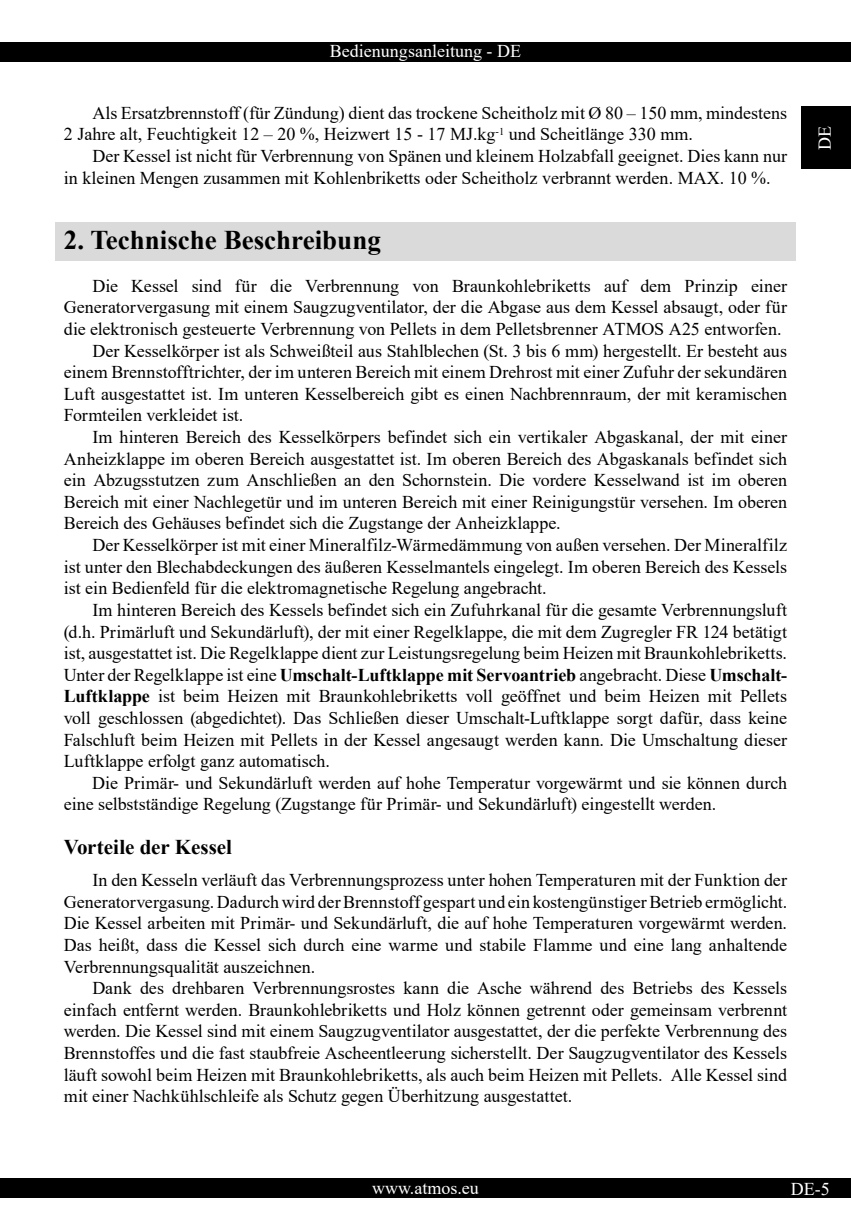
<style>
.page{position:relative;width:851px;height:1221px;background:#fff}
.page>*{position:absolute;margin:0;border:0;box-sizing:border-box;transform-origin:0 0}
.t1{font:700 27px "Times New Roman";color:#000}
.t2{font:700 21px "Times New Roman";letter-spacing:-.005em;color:#000}
.t3{font:18px/21.6px "Times New Roman";color:#000}
.t4{font:700 18px "Times New Roman";letter-spacing:-.005em;color:#000}
.t5{font:18px "Times New Roman";color:#fff}
.s1{font-weight:400}
.s2{font-weight:700}
</style>
<div class="page">
<div style="left:0;top:43px;width:850px;height:19px;background:#000"></div>
<div style="left:801px;top:106px;width:49px;height:63px;background:#000"></div>
<div style="left:0;top:1178px;width:850px;height:20px;background:#000"></div>
<div style="left:55px;top:222px;width:740px;height:38px;background:#dadada"></div>
<p class="t5" style="left:330px;top:39px;width:192px">Bedienungsanleitung - DE</p>
<p class="t3" style="left:64px;top:101px;width:724px;text-indent:28px">Als Ersatzbrennstoff (für Zündung) dient das trockene Scheitholz mit Ø 80 – 150 mm, mindestens<br>2 Jahre alt, Feuchtigkeit 12 – 20 %, Heizwert 15 - 17 MJ.kg<sup>-1</sup> und Scheitlänge 330 mm.</p>
<p class="t3" style="left:64px;top:145px;width:724px;text-indent:28px">Der Kessel ist nicht für Verbrennung von Spänen und kleinem Holzabfall geeignet. Dies kann nur in kleinen Mengen zusammen mit Kohlenbriketts oder Scheitholz verbrannt werden. MAX. 10 %.</p>
<h1 class="t1" style="left:64px;top:220px;width:318px">2. Technische Beschreibung</h1>
<p class="t3" style="left:92px;top:274px;width:696px">Die Kessel sind für die Verbrennung von Braunkohlebriketts auf dem Prinzip einer</p>
<p class="t3" style="left:64px;top:296px;width:724px">Generatorvergasung mit einem Saugzugventilator, der die Abgase aus dem Kessel absaugt, oder für</p>
<p class="t3" style="left:64px;top:317px;width:719px">die elektronisch gesteuerte Verbrennung von Pellets in dem Pelletsbrenner ATMOS A25 entworfen.</p>
<p class="t3" style="left:92px;top:339px;width:696px">Der Kesselkörper ist als Schweißteil aus Stahlblechen (St. 3 bis 6 mm) hergestellt. Er besteht aus</p>
<p class="t3" style="left:64px;top:361px;width:724px">einem Brennstofftrichter, der im unteren Bereich mit einem Drehrost mit einer Zufuhr der sekundären</p>
<p class="t3" style="left:64px;top:382px;width:724px">Luft ausgestattet ist. Im unteren Kesselbereich gibt es einen Nachbrennraum, der mit keramischen</p>
<p class="t3" style="left:64px;top:404px;width:181px">Formteilen verkleidet ist.</p>
<p class="t3" style="left:92px;top:425px;width:696px">Im hinteren Bereich des Kesselkörpers befindet sich ein vertikaler Abgaskanal, der mit einer</p>
<p class="t3" style="left:64px;top:447px;width:724px">Anheizklappe im oberen Bereich ausgestattet ist. Im oberen Bereich des Abgaskanals befindet sich</p>
<p class="t3" style="left:64px;top:469px;width:724px">ein Abzugsstutzen zum Anschließen an den Schornstein. Die vordere Kesselwand ist im oberen</p>
<p class="t3" style="left:64px;top:490px;width:724px">Bereich mit einer Nachlegetür und im unteren Bereich mit einer Reinigungstür versehen. Im oberen</p>
<p class="t3" style="left:64px;top:512px;width:498px">Bereich des Gehäuses befindet sich die Zugstange der Anheizklappe.</p>
<p class="t3" style="left:92px;top:533px;width:696px">Der Kesselkörper ist mit einer Mineralfilz-Wärmedämmung von außen versehen. Der Mineralfilz</p>
<p class="t3" style="left:64px;top:555px;width:724px">ist unter den Blechabdeckungen des äußeren Kesselmantels eingelegt. Im oberen Bereich des Kessels</p>
<p class="t3" style="left:64px;top:577px;width:484px">ist ein Bedienfeld für die elektromagnetische Regelung angebracht.</p>
<p class="t3" style="left:92px;top:598px;width:696px">Im hinteren Bereich des Kessels befindet sich ein Zufuhrkanal für die gesamte Verbrennungsluft</p>
<p class="t3" style="left:64px;top:620px;width:724px">(d.h. Primärluft und Sekundärluft), der mit einer Regelklappe, die mit dem Zugregler FR 124 betätigt</p>
<p class="t3" style="left:64px;top:641px;width:724px">ist, ausgestattet ist. Die Regelklappe dient zur Leistungsregelung beim Heizen mit Braunkohlebriketts.</p>
<p class="t4" style="left:64px;top:661px;width:724px"><span class="s1">Unter der Regelklappe ist eine</span> Umschalt-Luftklappe mit Servoantrieb <span class="s1">angebracht. Diese</span> Umschalt-</p>
<p class="t3" style="left:64px;top:685px;width:724px"><span class="s2">Luftklappe</span> ist beim Heizen mit Braunkohlebriketts voll geöffnet und beim Heizen mit Pellets</p>
<p class="t3" style="left:64px;top:706px;width:724px">voll geschlossen (abgedichtet). Das Schließen dieser Umschalt-Luftklappe sorgt dafür, dass keine</p>
<p class="t3" style="left:64px;top:728px;width:724px">Falschluft beim Heizen mit Pellets in der Kessel angesaugt werden kann. Die Umschaltung dieser</p>
<p class="t3" style="left:64px;top:749px;width:268px">Luftklappe erfolgt ganz automatisch.</p>
<p class="t3" style="left:92px;top:771px;width:696px">Die Primär- und Sekundärluft werden auf hohe Temperatur vorgewärmt und sie können durch</p>
<p class="t3" style="left:64px;top:793px;width:654px">eine selbstständige Regelung (Zugstange für Primär- und Sekundärluft) eingestellt werden.</p>
<p class="t2" style="left:64px;top:831px;width:169px">Vorteile der Kessel</p>
<p class="t3" style="left:64px;top:868px;width:724px;text-align:justify;text-indent:28px">In den Kesseln verläuft das Verbrennungsprozess unter hohen Temperaturen mit der Funktion der Generatorvergasung. Dadurch wird der Brennstoff gespart und ein kostengünstiger Betrieb ermöglicht.<br>Die Kessel arbeiten mit Primär- und Sekundärluft, die auf hohe Temperaturen vorgewärmt werden.<br>Das heißt, dass die Kessel sich durch eine warme und stabile Flamme und eine lang anhaltende Verbrennungsqualität auszeichnen.</p>
<p class="t3" style="left:64px;top:976px;width:724px;text-align:justify;text-indent:28px">Dank des drehbaren Verbrennungsrostes kann die Asche während des Betriebs des Kessels einfach entfernt werden. Braunkohlebriketts und Holz können getrennt oder gemeinsam verbrennt werden. Die Kessel sind mit einem Saugzugventilator ausgestattet, der die perfekte Verbrennung des Brennstoffes und die fast staubfreie Ascheentleerung sicherstellt. Der Saugzugventilator des Kessels läuft sowohl beim Heizen mit Braunkohlebriketts, als auch beim Heizen mit Pellets. Alle Kessel sind mit einer Nachkühlschleife als Schutz gegen Überhitzung ausgestattet.</p>
<p class="t5" style="left:811px;top:149px;width:25px;rotate:-90deg">DE</p>
<p class="t5" style="left:372px;top:1174px;width:108px">www.atmos.eu</p>
<p class="t5" style="left:790px;top:1175px;width:40px">DE-5</p>
</div>
